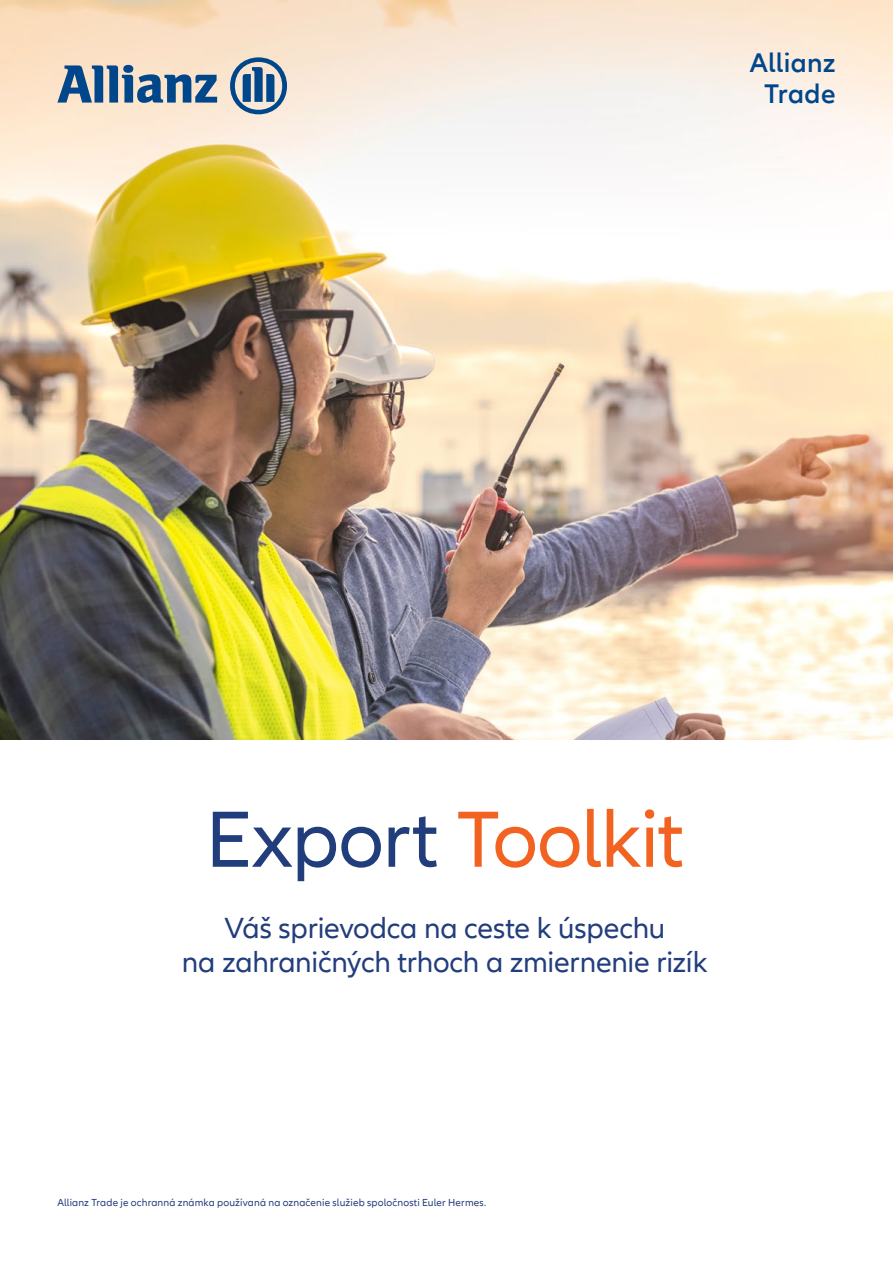
<style>
.page{position:relative;width:893px;height:1263px;background:#fff}
.page>*{position:absolute;margin:0;border:0;box-sizing:border-box;transform-origin:0 0}
.t1{font:82.5px "Allianz Neo";letter-spacing:-.015em;color:#f26322}
.t2{font:30px/34.5px "Allianz Neo";letter-spacing:-.01em;color:#223d7b;text-align:center}
.t3{font:600 27.75px/30.6px "Allianz Neo";letter-spacing:.01em;color:#00468b;text-align:center}
.t4{font:10.5px "Allianz Neo";letter-spacing:.015em;color:#223d7b}
.s1{color:#223d7b}
</style>
<div class="page">
<img style="left:0;top:0;width:893px;height:740px">
<svg style="left:57px;top:65px;width:160px;height:38px;background:#7a92aa"></svg>
<svg style="left:230px;top:57px;width:57px;height:57px;background:#859bb1"></svg>
<h3 class="t3" style="left:750px;top:48px;width:87px">Allianz<br>Trade</h3>
<h1 class="t1" style="left:206px;top:792px;width:480px"><span class="s1">Export</span> Toolkit</h1>
<h2 class="t2" style="left:182px;top:911px;width:527px">Váš sprievodca na ceste k úspechu<br>na zahraničných trhoch a zmiernenie rizík</h2>
<p class="t4" style="left:57px;top:1196px;width:430px">Allianz Trade je ochranná známka používaná na označenie služieb spoločnosti Euler Hermes.</p>
</div>
